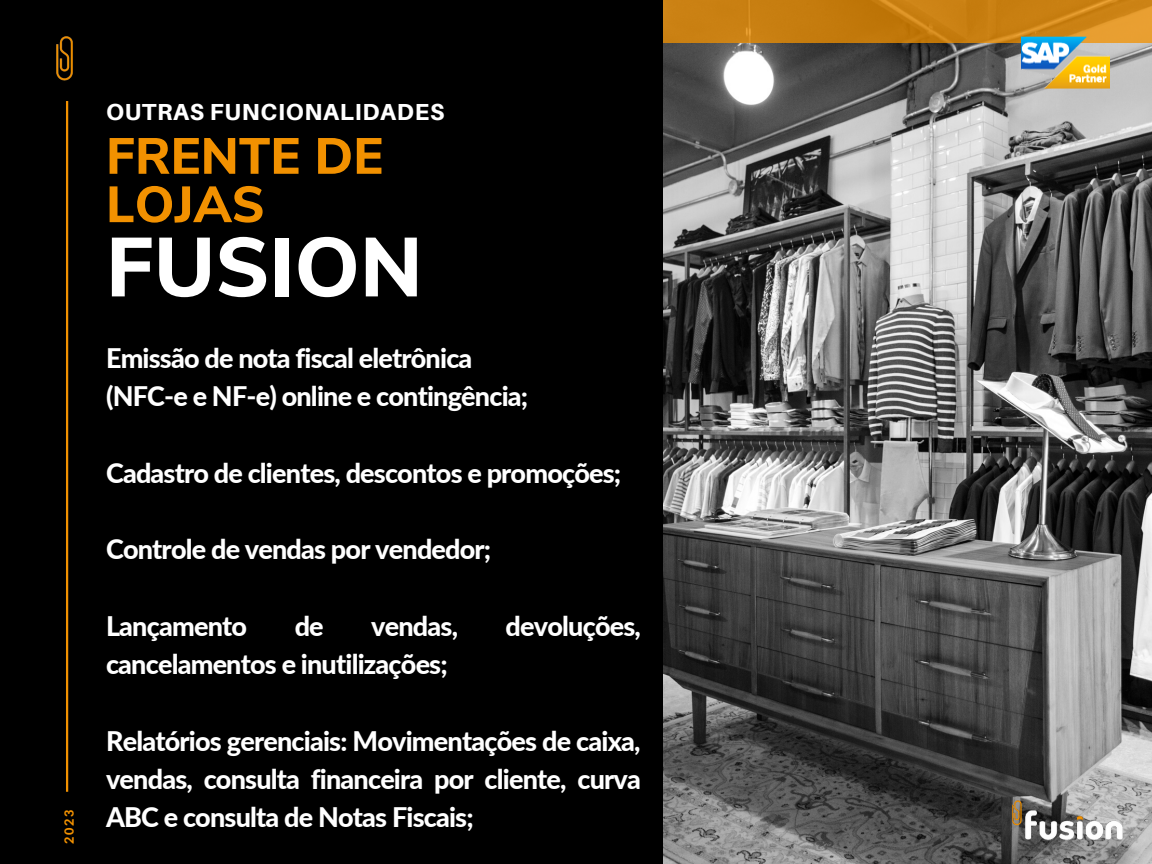
<style>
.page{position:relative;width:1152px;height:864px;background:#fff}
.page>*{position:absolute;margin:0;border:0;box-sizing:border-box;transform-origin:0 0}
.t1{font:800 83.4px "Nunito Sans";color:#fff}
.t2{font:800 50.7px/48.3px "Nunito Sans";color:#f29100}
.t3{font:800 27px/38.2px "Lato";letter-spacing:-.03em;color:#fff;text-align:justify}
.t4{font:800 23.25px "Aileron";letter-spacing:.03em;color:#fff}
.t5{font:800 12.75px "Lato";color:#f29100}
</style>
<div class="page">
<img style="left:662px;top:43px;width:490px;height:821px">
<svg style="left:662px;top:0;width:490px;height:43px;background:#c87f13"></svg>
<div style="left:0;top:0;width:662px;height:864px;background:#000"></div>
<hr style="left:66px;top:101px;width:2px;height:691px;background:#f29100">
<img style="left:57px;top:37px;width:16px;height:44px">
<img style="left:1004px;top:795px;width:124px;height:48px">
<img style="left:1022px;top:36px;width:88px;height:53px">
<p class="t5" style="left:61px;top:844px;width:36px;rotate:-90deg">2023</p>
<p class="t4" style="left:106px;top:98px;width:340px">OUTRAS FUNCIONALIDADES</p>
<p class="t2" style="left:106px;top:133px;width:279px">FRENTE DE<br>LOJAS</p>
<p class="t1" style="left:106px;top:212px;width:318px">FUSION</p>
<p class="t3" style="left:106px;top:339px;width:368px">Emissão de nota fiscal eletrônica</p>
<p class="t3" style="left:106px;top:377px;width:424px">(NFC-e e NF-e) online e contingência;</p>
<p class="t3" style="left:106px;top:453px;width:517px">Cadastro de clientes, descontos e promoções;</p>
<p class="t3" style="left:106px;top:530px;width:387px">Controle de vendas por vendedor;</p>
<p class="t3" style="left:106px;top:606px;width:143px">Lançamento</p>
<p class="t3" style="left:295px;top:606px;width:31px">de</p>
<p class="t3" style="left:371px;top:606px;width:88px">vendas,</p>
<p class="t3" style="left:506px;top:606px;width:137px">devoluções,</p>
<p class="t3" style="left:106px;top:645px;width:343px">cancelamentos e inutilizações;</p>
<p class="t3" style="left:106px;top:721px;width:536px">Relatórios gerenciais: Movimentações de caixa, vendas, consulta financeira por cliente, curva ABC e consulta de Notas Fiscais;</p>
</div>
